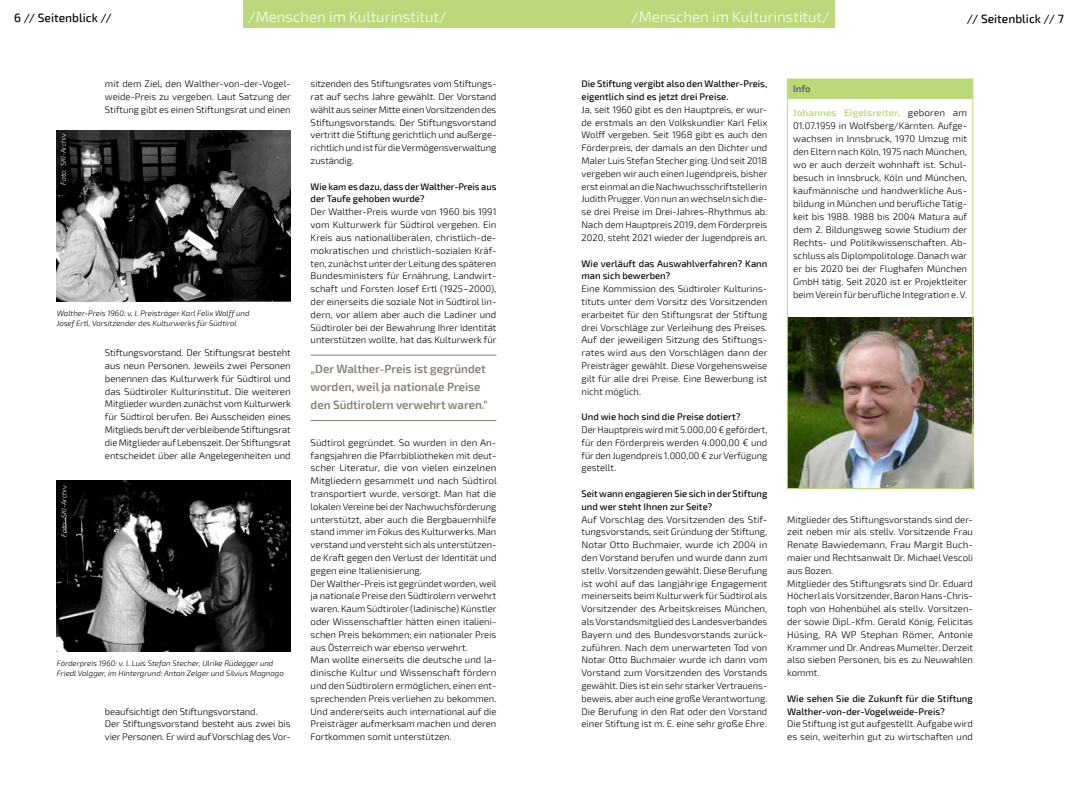
<style>
.page{position:relative;width:1078px;height:794px;background:#fff}
.page>*{position:absolute;margin:0;border:0;box-sizing:border-box;transform-origin:0 0}
.t1{font:300 15px "Exo 2";color:#fff}
.t2{font:600 12px/18px "Exo 2";letter-spacing:-.005em;color:#897f75}
.t3{font:500 12px "Exo 2";color:#000}
.t4{font:300 9.5px/12.8px "Exo 2";color:#000;text-align:justify}
.t5{font:300 9.5px/12.8px "Exo 2";color:#000;text-align:justify;scale:1.04 1}
.t6{font:500 9.5px/12.8px "Exo 2";color:#000}
.t7{font:600 9.5px "Exo 2";color:#58585b}
.t8{font:italic 300 7.8px/10px "Exo 2";color:#000}
.t9{font:italic 300 7px "Exo 2";color:#fff}
.s1{font-weight:600;color:#bbd97a}
</style>
<div class="page">
<div style="left:539px;top:0;width:294px;height:28px;background:#bbd97a"></div>
<div style="left:244px;top:0;width:295px;height:28px;background:#bbd97a"></div>
<hr style="left:310px;top:355px;width:186px;height:1px;background:#897f75">
<hr style="left:310px;top:420px;width:186px;height:1px;background:#897f75">
<img style="left:57px;top:131px;width:234px;height:170px">
<img style="left:57px;top:480px;width:234px;height:171px">
<img style="left:789px;top:317px;width:181px;height:170px">
<div style="left:787px;top:79px;width:185px;height:20px;background:#bbd97a"></div>
<div style="left:787px;top:79px;width:185px;height:410px;border:1px solid #bbd97a"></div>
<p class="t3" style="left:14px;top:11px;width:99px">6 // Seitenblick //</p>
<h1 class="t1" style="left:248px;top:8px;width:200px">/Menschen im Kulturinstitut/</h1>
<h1 class="t1" style="left:631px;top:8px;width:200px">/Menschen im Kulturinstitut/</h1>
<p class="t3" style="left:966px;top:11px;width:98px">// Seitenblick // 7</p>
<p class="t9" style="left:59px;top:185px;width:53px;rotate:-90deg">Foto: SKI-Archiv</p>
<p class="t4" style="left:105px;top:78px;width:187px">mit dem Ziel, den Walther-von-der-Vogel&shy;weide-Preis zu vergeben. Laut Satzung der Stiftung gibt es einen Stiftungsrat und einen</p>
<p class="t8" style="left:57px;top:308px;width:194px">Walther-Preis 1960: v. l. Preisträger Karl Felix Wolff und<br>Josef Ertl, Vorsitzender des Kulturwerks für Südtirol</p>
<p class="t9" style="left:60px;top:537px;width:53px;rotate:-90deg">Foto: SKI-Archiv</p>
<p class="t4" style="left:105px;top:346px;width:187px">Stiftungsvorstand. Der Stiftungsrat besteht aus neun Personen. Jeweils zwei Personen benennen das Kulturwerk für Südtirol und das Südtiroler Kulturinstitut. Die weiteren Mitglieder wurden zunächst vom Kulturwerk für Südtirol berufen. Bei Ausscheiden eines Mitglieds beruft der verbleibende Stiftungsrat die Mitglieder auf Lebenszeit. Der Stiftungsrat entscheidet über alle Angelegenheiten und</p>
<p class="t8" style="left:57px;top:658px;width:228px">Förderpreis 1960: v. l. Luis Stefan Stecher, Ulrike Rüdegger und<br>Friedl Volgger, im Hintergrund: Anton Zelger und Silvius Magnago</p>
<p class="t4" style="left:105px;top:705px;width:187px;text-align:left">beaufsichtigt den Stiftungsvorstand.<br>Der Stiftungsvorstand besteht aus zwei bis vier Personen. Er wird auf Vorschlag des Vor-</p>
<p class="t4" style="left:310px;top:78px;width:187px">sitzenden des Stiftungsrates vom Stiftungs&shy;rat auf sechs Jahre gewählt. Der Vorstand wählt aus seiner Mitte einen Vorsitzenden des Stiftungsvorstands. Der Stiftungsvorstand vertritt die Stiftung gerichtlich und außerge&shy;richtlich und ist für die Vermögensverwaltung zuständig.</p>
<p class="t6" style="left:310px;top:180px;width:187px">Wie kam es dazu, dass der Walther-Preis aus der Taufe gehoben wurde?</p>
<p class="t4" style="left:310px;top:206px;width:187px">Der Walther-Preis wurde von 1960 bis 1991 vom Kulturwerk für Südtirol vergeben. Ein Kreis aus nationalliberalen, christlich-de&shy;mokratischen und christlich-sozialen Kräf&shy;ten, zunächst unter der Leitung des späteren Bundesministers für Ernährung, Landwirt&shy;schaft und Forsten Josef Ertl (1925–2000), der einerseits die soziale Not in Südtirol lin&shy;dern, vor allem aber auch die Ladiner und Südtiroler bei der Bewahrung Ihrer Identität unterstützen wollte, hat das Kulturwerk für</p>
<p class="t2" style="left:310px;top:360px;width:178px">„Der Walther-Preis ist gegründet worden, weil ja nationale Preise den Südtirolern verwehrt waren."</p>
<p class="t4" style="left:310px;top:436px;width:188px;text-align:left">Südtirol gegründet. So wurden in den An&shy;fangsjahren die Pfarrbibliotheken mit deut&shy;scher Literatur, die von vielen einzelnen Mitgliedern gesammelt und nach Südtirol transportiert wurde, versorgt. Man hat die lokalen Vereine bei der Nachwuchsförderung unterstützt, aber auch die Bergbauernhilfe stand immer im Fokus des Kulturwerks. Man verstand und versteht sich als unterstützen&shy;de Kraft gegen den Verlust der Identität und gegen eine Italienisierung.<br>Der Walther-Preis ist gegründet worden, weil ja nationale Preise den Südtirolern verwehrt waren. Kaum Südtiroler (ladinische) Künstler oder Wissenschaftler hätten einen italieni&shy;schen Preis bekommen; ein nationaler Preis aus Österreich war ebenso verwehrt.<br>Man wollte einerseits die deutsche und la&shy;dinische Kultur und Wissenschaft fördern und den Südtirolern ermöglichen, einen ent&shy;sprechenden Preis verliehen zu bekommen.<br>Und andererseits auch international auf die Preisträger aufmerksam machen und deren Fortkommen somit unterstützen.</p>
<p class="t6" style="left:581px;top:78px;width:187px">Die Stiftung vergibt also den Walther-Preis, eigentlich sind es jetzt drei Preise.</p>
<p class="t4" style="left:581px;top:103px;width:187px">Ja, seit 1960 gibt es den Hauptpreis, er wur&shy;de erstmals an den Volkskundler Karl Felix Wolff vergeben. Seit 1968 gibt es auch den Förderpreis, der damals an den Dichter und Maler Luis Stefan Stecher ging. Und seit 2018 vergeben wir auch einen Jugendpreis, bisher erst einmal an die Nachwuchsschriftstellerin Judith Prugger. Von nun an wechseln sich die&shy;se drei Preise im Drei-Jahres-Rhythmus ab.<br>Nach dem Hauptpreis 2019, dem Förderpreis 2020, steht 2021 wieder der Jugendpreis an.</p>
<p class="t6" style="left:581px;top:257px;width:187px">Wie verläuft das Auswahlverfahren? Kann man sich bewerben?</p>
<p class="t4" style="left:581px;top:282px;width:187px">Eine Kommission des Südtiroler Kulturins&shy;tituts unter dem Vorsitz des Vorsitzenden erarbeitet für den Stiftungsrat der Stiftung drei Vorschläge zur Verleihung des Preises.<br>Auf der jeweiligen Sitzung des Stiftungs&shy;rates wird aus den Vorschlägen dann der Preisträger gewählt. Diese Vorgehensweise gilt für alle drei Preise. Eine Bewerbung ist nicht möglich.</p>
<p class="t6" style="left:581px;top:410px;width:160px">Und wie hoch sind die Preise dotiert?</p>
<p class="t4" style="left:581px;top:423px;width:187px">Der Hauptpreis wird mit 5.000,00 € gefördert, für den Förderpreis werden 4.000,00 € und für den Jugendpreis 1.000,00 € zur Verfügung gestellt.</p>
<p class="t6" style="left:581px;top:487px;width:187px">Seit wann engagieren Sie sich in der Stiftung und wer steht Ihnen zur Seite?</p>
<p class="t5" style="left:581px;top:513px;width:180px">Auf Vorschlag des Vorsitzenden des Stif&shy;tungsvorstands, seit Gründung der Stiftung, Notar Otto Buchmaier, wurde ich 2004 in den Vorstand berufen und wurde dann zum stellv. Vorsitzenden gewählt. Diese Berufung ist wohl auf das langjährige Engagement meinerseits beim Kulturwerk für Südtirol als Vorsitzender des Arbeitskreises München, als Vorstandsmitglied des Landesverbandes Bayern und des Bundesvorstands zurück&shy;zuführen. Nach dem unerwarteten Tod von Notar Otto Buchmaier wurde ich dann vom Vorstand zum Vorsitzenden des Vorstands gewählt. Dies ist ein sehr starker Vertrauens&shy;beweis, aber auch eine große Verantwortung.<br>Die Berufung in den Rat oder den Vorstand einer Stiftung ist m. E. eine sehr große Ehre.</p>
<p class="t4" style="left:787px;top:513px;width:187px;text-align:left">Mitglieder des Stiftungsvorstands sind der&shy;zeit neben mir als stellv. Vorsitzende Frau Renate Bawiedemann, Frau Margit Buch&shy;maier und Rechtsanwalt Dr. Michael Vescoli aus Bozen.<br>Mitglieder des Stiftungsrats sind Dr. Eduard Höcherl als Vorsitzender, Baron Hans-Chris&shy;toph von Hohenbühel als stellv. Vorsitzen&shy;der sowie Dipl.-Kfm. Gerald König, Felicitas Hüsing, RA WP Stephan Römer, Antonie Krammer und Dr. Andreas Mumelter. Derzeit also sieben Personen, bis es zu Neuwahlen kommt.</p>
<p class="t7" style="left:793px;top:83px;width:19px">Info</p>
<p class="t5" style="left:793px;top:107px;width:169px"><span class="s1">Johannes Eigelsreiter,</span> geboren am 01.07.1959 in Wolfsberg/Kärnten. Aufge&shy;wachsen in Innsbruck, 1970 Umzug mit den Eltern nach Köln, 1975 nach München, wo er auch derzeit wohnhaft ist. Schul&shy;besuch in Innsbruck, Köln und München, kaufmännische und handwerkliche Aus&shy;bildung in München und berufliche Tätig&shy;keit bis 1988. 1988 bis 2004 Matura auf dem 2. Bildungsweg sowie Studium der Rechts- und Politikwissenschaften. Ab&shy;schluss als Diplompolitologe. Danach war er bis 2020 bei der Flughafen München GmbH tätig. Seit 2020 ist er Projektleiter beim Verein für berufliche Integration e. V.</p>
<p class="t6" style="left:787px;top:692px;width:187px">Wie sehen Sie die Zukunft für die Stiftung<br>Walther-von-der-Vogelweide-Preis?</p>
<p class="t4" style="left:787px;top:718px;width:187px">Die Stiftung ist gut aufgestellt. Aufgabe wird es sein, weiterhin gut zu wirtschaften und</p>
</div>
